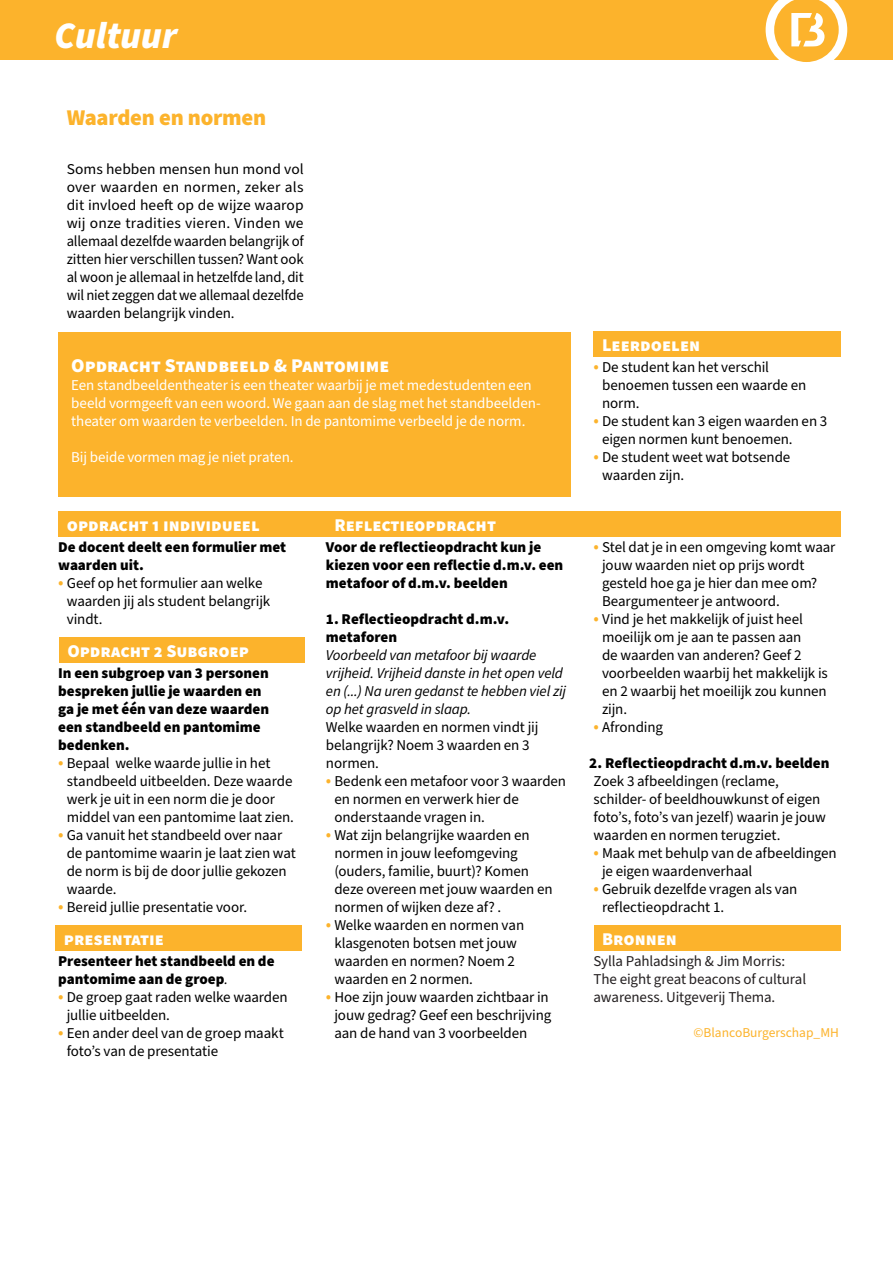
<style>
.page{position:relative;width:893px;height:1263px;background:#fff}
.page>*{position:absolute;margin:0;border:0;box-sizing:border-box;transform-origin:0 0}
.titel{font:italic 900 37.5px "Source Sans Pro";color:#fff}
.Italic{font:900 22.5px "Source Sans Pro";color:#fcb32c}
.kop{font:900 19.5px "Source Sans Pro";color:#fff}
.tussenkop1{font:900 18px "Source Sans Pro";color:#fff}
.Broodtekst{font:15px/18px "Source Sans Pro";letter-spacing:-.005em;color:#000}
.Opsomming{font:900 15px/18px "Source Sans Pro";color:#000}
.kop-2{font:15px/18px "Source Sans Pro";letter-spacing:-.005em;color:#fff}
.Opsomming-2{font:15px/18px "Source Sans Pro";letter-spacing:-.01em;color:#000}
.Opsomming-3{font:italic 15px/18px "Source Sans Pro";letter-spacing:-.01em;color:#000}
.tussenkop2{font:15px/18px "Source Sans Pro";letter-spacing:-.01em;color:#231f20}
.t1{font:13.5px "Source Sans Pro";color:#fcb32c}
.s1{font-size:18px;color:#fcb32c}
.s2{font-weight:400;font-style:italic}
</style>
<div class="page">
<div style="left:0;top:0;width:893px;height:60px;background:#fcb32c"></div>
<div style="left:58px;top:332px;width:513px;height:164px;background:#fcb32c"></div>
<div style="left:58px;top:511px;width:782px;height:26px;background:#fcb32c"></div>
<div style="left:594px;top:331px;width:247px;height:26px;background:#fcb32c"></div>
<svg style="left:766px;top:0;width:81px;height:62px"></svg>
<div style="left:59px;top:637px;width:245px;height:26px;background:#fcb32c"></div>
<div style="left:55px;top:925px;width:247px;height:26px;background:#fcb32c"></div>
<div style="left:594px;top:925px;width:246px;height:26px;background:#fcb32c"></div>
<p class="titel" style="left:54px;top:9px;width:124px">Cultuur</p>
<p class="Italic" style="left:67px;top:102px;width:201px">Waarden en normen</p>
<p class="Broodtekst" style="left:67px;top:161px;width:238px;text-align:justify">Soms hebben mensen hun mond vol over waarden en normen, zeker als dit invloed heeft op de wijze waarop wij onze tradities vieren. Vinden we allemaal dezelfde waarden belangrijk of zitten hier verschillen tussen? Want ook al woon je allemaal in hetzelfde land, dit wil niet zeggen dat we allemaal dezelfde waarden belangrijk vinden.</p>
<p class="kop" style="left:71px;top:352px;width:320px">Opdracht Standbeeld &amp; Pantomime</p>
<p class="kop-2" style="left:71px;top:377px;width:471px">Een standbeeldentheater is een theater waarbij je met medestudenten een beeld vormgeeft van een woord. We gaan aan de slag met het standbeelden&shy;theater om waarden te verbeelden. In de pantomime verbeeld je de norm.</p>
<p class="kop-2" style="left:71px;top:449px;width:224px">Bij beide vormen mag je niet praten.</p>
<p class="tussenkop1" style="left:67px;top:513px;width:194px">opdracht 1 individueel</p>
<p class="Opsomming" style="left:58px;top:538px;width:229px">De docent deelt een formulier met waarden uit.</p>
<p class="Broodtekst" style="left:67px;top:575px;width:205px;text-indent:-9px"><span class="s1">•</span> Geef op het formulier aan welke waarden jij als student belangrijk vindt.</p>
<p class="tussenkop1" style="left:67px;top:639px;width:183px">Opdracht 2 Subgroep</p>
<p class="Opsomming" style="left:58px;top:664px;width:212px">In een subgroep van 3 personen bespreken jullie je waarden en ga je met één van deze waarden een standbeeld en pantomime bedenken.</p>
<p class="Broodtekst" style="left:67px;top:755px;width:229px;text-indent:-9px"><span class="s1">•</span> Bepaal welke waarde jullie in het standbeeld uitbeelden. Deze waarde werk je uit in een norm die je door middel van een pantomime laat zien.</p>
<p class="Broodtekst" style="left:67px;top:827px;width:231px;text-indent:-9px"><span class="s1">•</span> Ga vanuit het standbeeld over naar de pantomime waarin je laat zien wat de norm is bij de door jullie gekozen waarde.</p>
<p class="Broodtekst" style="left:58px;top:899px;width:190px"><span class="s1">•</span> Bereid jullie presentatie voor.</p>
<p class="tussenkop1" style="left:64px;top:927px;width:102px">presentatie</p>
<p class="Opsomming" style="left:58px;top:952px;width:218px">Presenteer het standbeeld en de pantomime aan de groep<span class="s2">.</span></p>
<p class="Broodtekst" style="left:67px;top:989px;width:222px;text-indent:-9px"><span class="s1">•</span> De groep gaat raden welke waarden jullie uitbeelden.</p>
<p class="Broodtekst" style="left:67px;top:1025px;width:219px;text-indent:-9px"><span class="s1">•</span> Een ander deel van de groep maakt foto’s van de presentatie</p>
<p class="tussenkop1" style="left:334px;top:513px;width:163px">Reflectieopdracht</p>
<p class="Opsomming" style="left:326px;top:538px;width:239px">Voor de reflectieopdracht kun je kiezen voor een reflectie d.m.v. een metafoor of d.m.v. beelden</p>
<p class="Opsomming" style="left:326px;top:610px;width:185px">1. Reflectieopdracht d.m.v. metaforen</p>
<p class="Opsomming-3" style="left:326px;top:647px;width:242px">Voorbeeld van metafoor bij waarde vrijheid. Vrijheid danste in het open veld en (...) Na uren gedanst te hebben viel zij op het grasveld in slaap.</p>
<p class="Opsomming-2" style="left:326px;top:719px;width:214px">Welke waarden en normen vindt jij belangrijk? Noem 3 waarden en 3 normen.</p>
<p class="Broodtekst" style="left:334px;top:773px;width:233px;text-indent:-9px"><span class="s1">•</span> Bedenk een metafoor voor 3 waarden en normen en verwerk hier de onderstaande vragen in.</p>
<p class="Broodtekst" style="left:334px;top:827px;width:220px;text-indent:-9px"><span class="s1">•</span> Wat zijn belangrijke waarden en normen in jouw leefomgeving (ouders, familie, buurt)? Komen deze overeen met jouw waarden en normen of wijken deze af? .</p>
<p class="Broodtekst" style="left:334px;top:917px;width:191px;text-indent:-9px"><span class="s1">•</span> Welke waarden en normen van klasgenoten botsen met jouw waarden en normen? Noem 2 waarden en 2 normen.</p>
<p class="Broodtekst" style="left:334px;top:989px;width:218px;text-indent:-9px"><span class="s1">•</span> Hoe zijn jouw waarden zichtbaar in jouw gedrag? Geef een beschrijving aan de hand van 3 voorbeelden</p>
<p class="tussenkop1" style="left:602px;top:333px;width:100px">Leerdoelen</p>
<p class="Broodtekst" style="left:602px;top:359px;width:206px;text-indent:-9px"><span class="s1">•</span> De student kan het verschil benoemen tussen een waarde en norm.</p>
<p class="Broodtekst" style="left:602px;top:413px;width:227px;text-indent:-9px"><span class="s1">•</span> De student kan 3 eigen waarden en 3 eigen normen kunt benoemen.</p>
<p class="Broodtekst" style="left:602px;top:449px;width:190px;text-indent:-9px"><span class="s1">•</span> De student weet wat botsende waarden zijn.</p>
<p class="Broodtekst" style="left:602px;top:539px;width:235px;text-indent:-9px"><span class="s1">•</span> Stel dat je in een omgeving komt waar jouw waarden niet op prijs wordt gesteld hoe ga je hier dan mee om?<br>Beargumenteer je antwoord.</p>
<p class="Broodtekst" style="left:602px;top:611px;width:227px;text-indent:-9px"><span class="s1">•</span> Vind je het makkelijk of juist heel moeilijk om je aan te passen aan<br>de waarden van anderen? Geef 2 voorbeelden waarbij het makkelijk is en 2 waarbij het moeilijk zou kunnen zijn.</p>
<p class="Broodtekst" style="left:594px;top:719px;width:71px"><span class="s1">•</span> Afronding</p>
<p class="Opsomming" style="left:589px;top:754px;width:242px">2. Reflectieopdracht d.m.v. beelden</p>
<p class="Opsomming-2" style="left:594px;top:773px;width:234px">Zoek 3 afbeeldingen (reclame, schilder- of beeldhouwkunst of eigen foto’s, foto’s van jezelf) waarin je jouw waarden en normen terugziet.</p>
<p class="Broodtekst" style="left:602px;top:845px;width:236px;text-indent:-9px"><span class="s1">•</span> Maak met behulp van de afbeeldingen je eigen waardenverhaal</p>
<p class="Broodtekst" style="left:602px;top:881px;width:197px;text-indent:-9px"><span class="s1">•</span> Gebruik dezelfde vragen als van reflectieopdracht 1.</p>
<p class="tussenkop1" style="left:602px;top:927px;width:76px">Bronnen</p>
<p class="tussenkop2" style="left:594px;top:953px;width:214px">Sylla Pahladsingh &amp; Jim Morris:<br>The eight great beacons of cultural awareness. Uitgeverij Thema.</p>
<p class="t1" style="left:693px;top:1023px;width:147px">©BlancoBurgerschap_MH</p>
</div>
